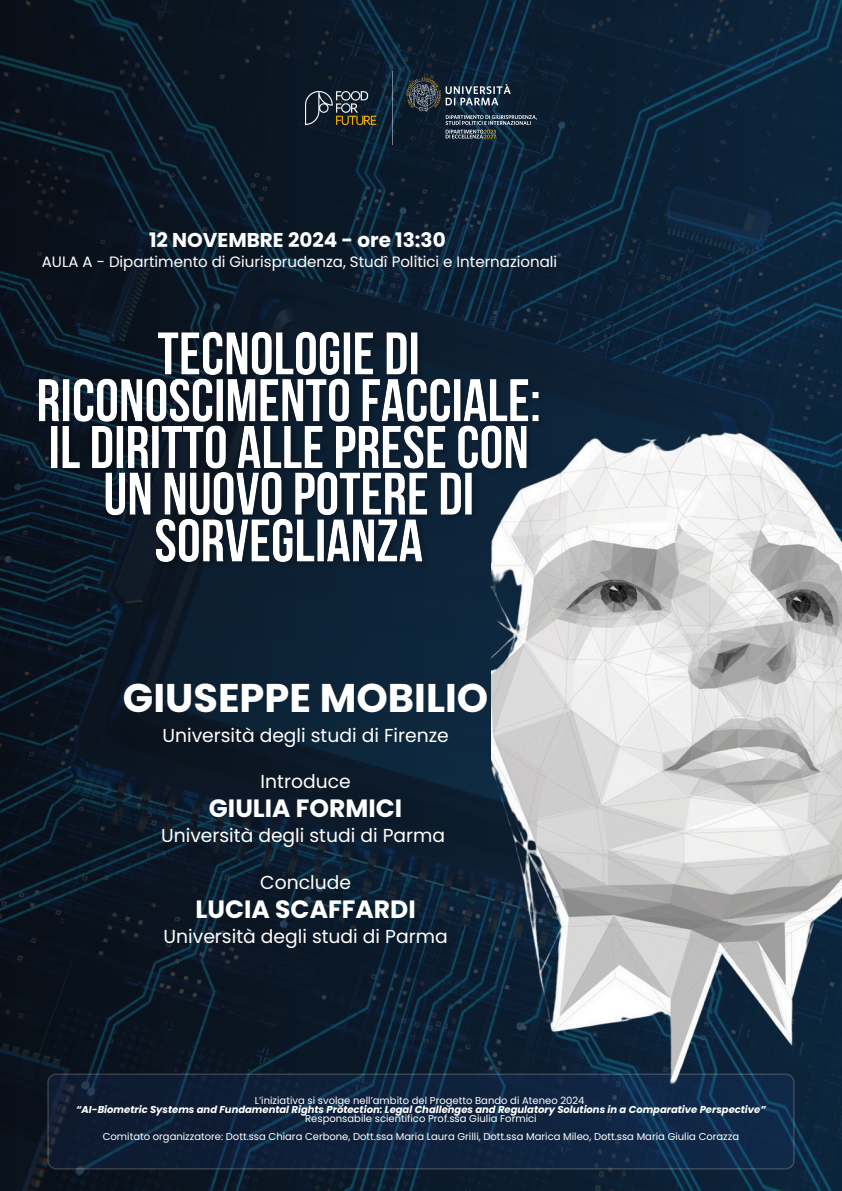
<style>
.page{position:relative;width:842px;height:1191px;background:#fff}
.page>*{position:absolute;margin:0;border:0;box-sizing:border-box;transform-origin:0 0}
.t1{font:700 40px "Poppins";color:#fff}
.t2{font:700 25px "Poppins";color:#fff}
.t3{font:700 20px "Poppins";color:#fff}
.t4{font:18.7px "Poppins";color:#fff}
.t5{font:15px "Poppins";color:#fff}
.t6{font:10px "Poppins";color:#fff}
.t7{font:italic 700 10px "Poppins";color:#fff}
</style>
<div class="page">
<img style="left:0;top:0;width:842px;height:1190px">
<svg style="left:47px;top:1073px;width:747px;height:96px;background:#10243f"></svg>
<img style="left:306px;top:71px;width:231px;height:73px">
<img style="left:492px;top:359px;width:350px;height:736px">
<img style="left:33px;top:326px;width:518px;height:250px">
<p class="t3" style="left:149px;top:225px;width:298px">12 NOVEMBRE 2024 - ore 13:30</p>
<p class="t5" style="left:42px;top:251px;width:517px">AULA A - Dipartimento di Giurisprudenza, Studî Politici e Internazionali</p>
<p class="t1" style="left:123px;top:670px;width:367px">GIUSEPPE MOBILIO</p>
<p class="t4" style="left:162px;top:721px;width:288px">Università degli studi di Firenze</p>
<h2 class="t4" style="left:261px;top:768px;width:92px">Introduce</h2>
<h2 class="t2" style="left:209px;top:791px;width:195px">GIULIA FORMICI</h2>
<h2 class="t4" style="left:161px;top:822px;width:286px">Università degli studi di Parma</h2>
<h2 class="t4" style="left:260px;top:868px;width:92px">Conclude</h2>
<h2 class="t2" style="left:196px;top:891px;width:222px">LUCIA SCAFFARDI</h2>
<h2 class="t4" style="left:164px;top:922px;width:286px">Università degli studi di Parma</h2>
<h2 class="t6" style="left:255px;top:1093px;width:331px">L’iniziativa si svolge nell’ambito del Progetto Bando di Ateneo 2024</h2>
<p class="t7" style="left:76px;top:1102px;width:691px">“AI-Biometric Systems and Fundamental Rights Protection: Legal Challenges and Regulatory Solutions in a Comparative Perspective”</p>
<p class="t6" style="left:305px;top:1111px;width:233px">Responsabile scientifico Prof.ssa Giulia Formici</p>
<p class="t6" style="left:103px;top:1129px;width:638px">Comitato organizzatore: Dott.ssa Chiara Cerbone, Dott.ssa Maria Laura Grilli, Dott.ssa Marica Mileo, Dott.ssa Maria Giulia Corazza</p>
</div>
